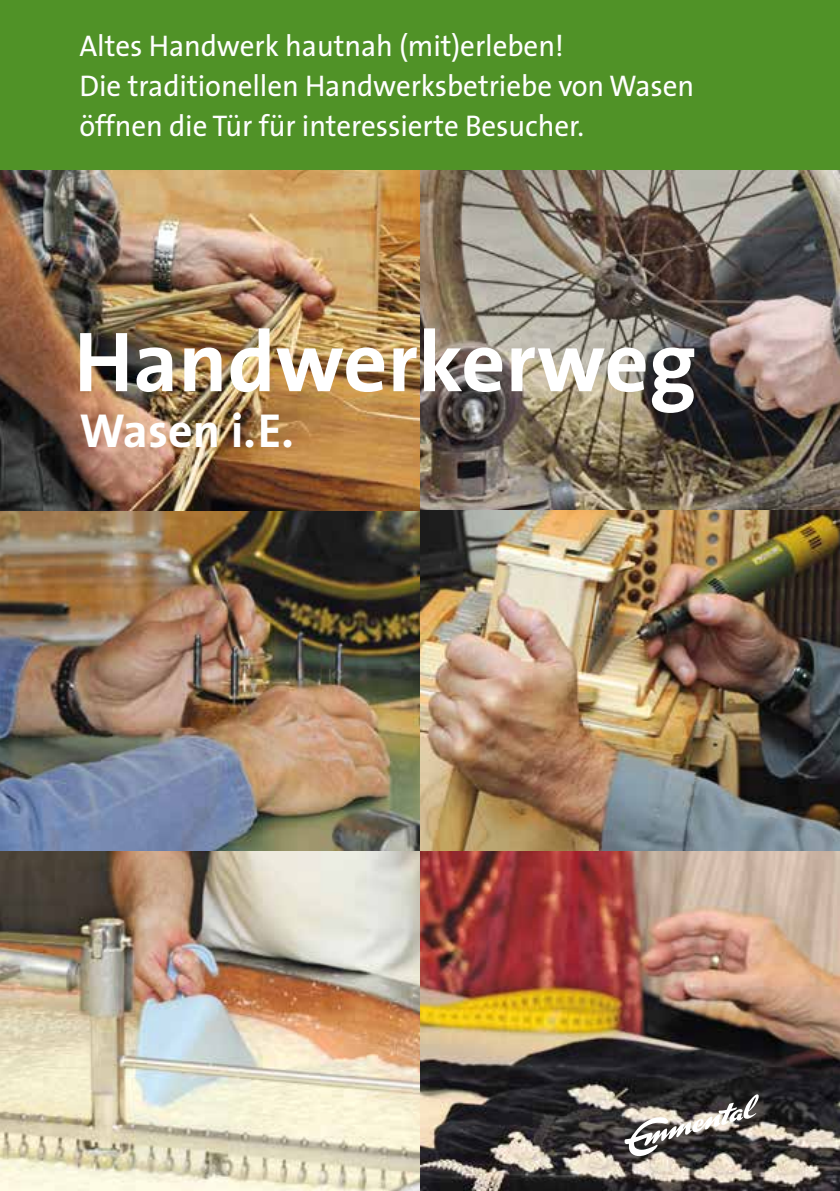
<style>
.page{position:relative;width:840px;height:1191px;background:#fff}
.page>*{position:absolute;margin:0;border:0;box-sizing:border-box;transform-origin:0 0}
.t1{font:700 86px "The Sans";color:#fff}
.t2{font:700 48px "The Sans";color:#fff}
.t3{font:30px/40px "The Sans";letter-spacing:-.005em;color:#fff}
</style>
<div class="page">
<div style="left:0;top:0;width:839px;height:170px;background:#509227"></div>
<img style="left:0;top:170px;width:839px;height:1021px">
<svg style="left:624px;top:1094px;width:134px;height:62px;background:#6e6a68"></svg>
<p class="t3" style="left:79px;top:25px;width:616px">Altes Handwerk hautnah (mit)erleben!<br>Die traditionellen Handwerksbetriebe von Wasen öffnen die Tür für interessierte Besucher.</p>
<h1 class="t1" style="left:74px;top:290px;width:623px">Handwerkerweg</h1>
<h2 class="t2" style="left:79px;top:391px;width:216px">Wasen i.E.</h2>
</div>
